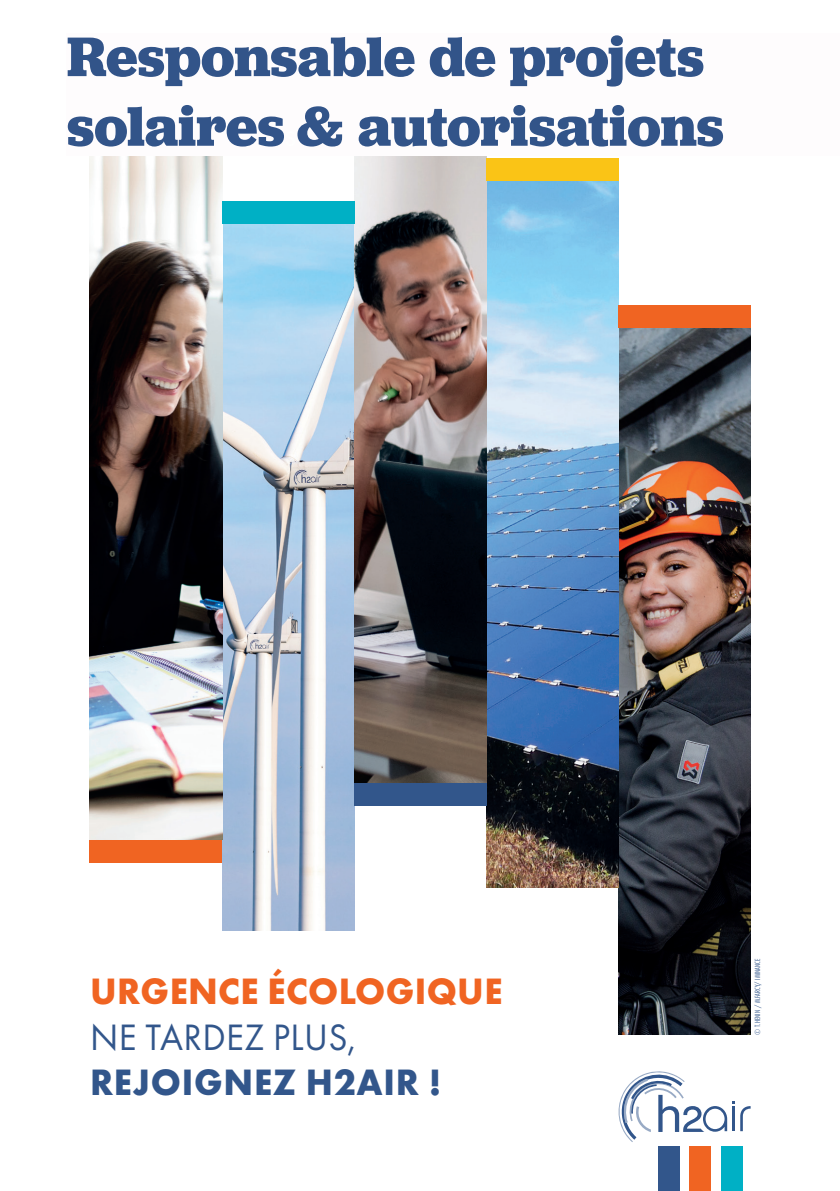
<style>
.page{position:relative;width:840px;height:1191px;background:#fff}
.page>*{position:absolute;margin:0;border:0;box-sizing:border-box;transform-origin:0 0}
.t1{font:700 58px "Jubilat";letter-spacing:-.005em;color:#325489}
.t2{font:700 38px/45.8px "Futura PT";letter-spacing:.01em;color:#f06422}
.t3{font:7.8px "Futura PT Cond";letter-spacing:.01em;color:#32568b}
.s1{font-weight:400;color:#32568b}
.s2{color:#32568b}
</style>
<div class="page">
<img style="left:222px;top:224px;width:132px;height:706px">
<img style="left:618px;top:327px;width:132px;height:707px">
<img style="left:90px;top:156px;width:132px;height:684px">
<img style="left:486px;top:180px;width:132px;height:707px">
<img style="left:354px;top:156px;width:132px;height:627px">
<svg style="left:618px;top:1071px;width:132px;height:71px"></svg>
<div style="left:658px;top:1146px;width:21px;height:45px;background:#32568b"></div>
<div style="left:720px;top:1146px;width:22px;height:45px;background:#00b0c5"></div>
<div style="left:689px;top:1146px;width:21px;height:45px;background:#f06422"></div>
<div style="left:90px;top:840px;width:132px;height:22px;background:#f06422"></div>
<div style="left:222px;top:201px;width:132px;height:23px;background:#00b0c5"></div>
<div style="left:354px;top:783px;width:132px;height:22px;background:#32568b"></div>
<div style="left:486px;top:158px;width:132px;height:22px;background:#fac416"></div>
<div style="left:618px;top:305px;width:132px;height:22px;background:#f06422"></div>
<p class="t1" style="left:67px;top:19px;width:638px">Responsable de projets</p>
<p class="t1" style="left:67px;top:89px;width:658px">solaires &amp; autorisations</p>
<p class="t2" style="left:90px;top:967px;width:413px">URGENCE ÉCOLOGIQUE<br><span class="s1">NE TARDEZ PLUS,<br></span><span class="s2">REJOIGNEZ H2AIR !</span></p>
<p class="t3" style="left:752px;top:1034px;width:77px;rotate:-90deg">© T.HENIN / M.FARCY/ IMINANCE</p>
</div>
